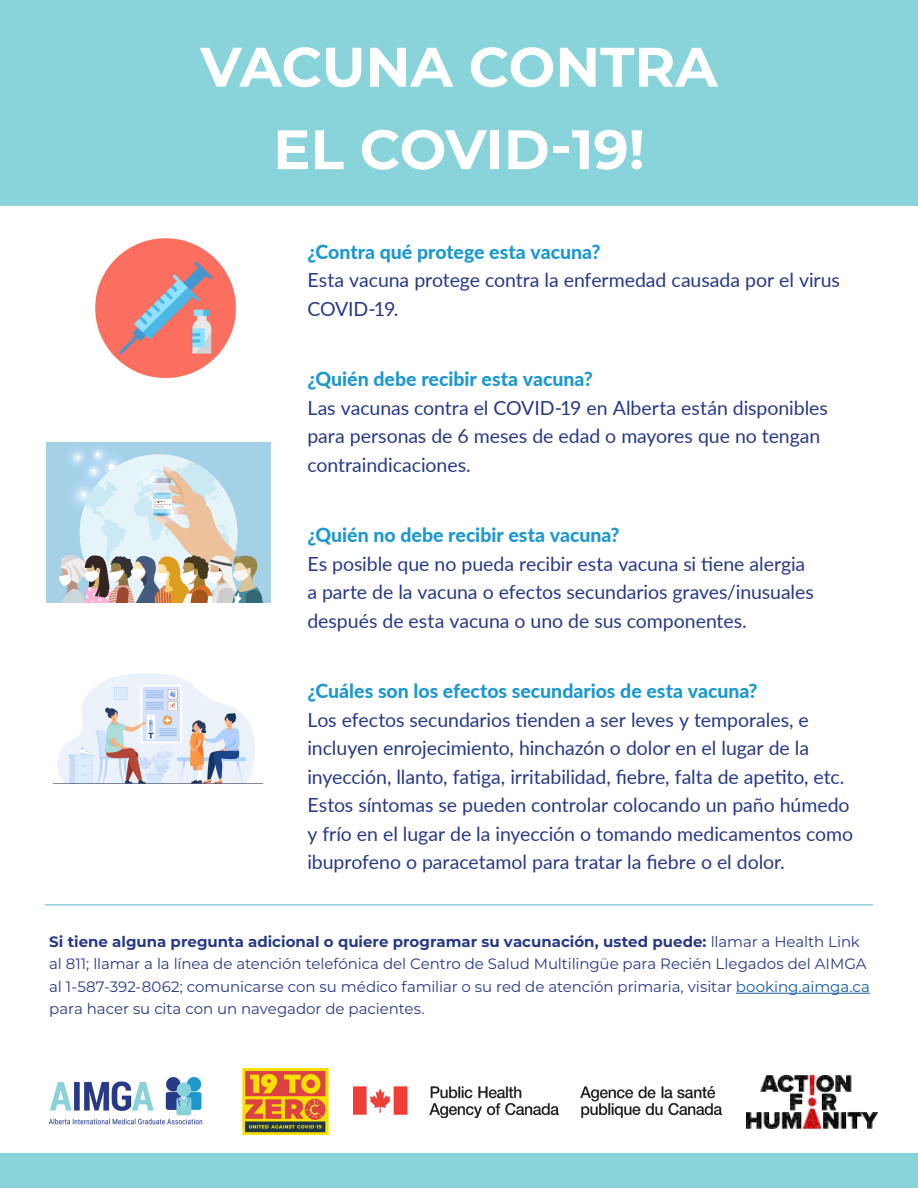
<style>
.page{position:relative;width:918px;height:1188px;background:#fff}
.page>*{position:absolute;margin:0;border:0;box-sizing:border-box;transform-origin:0 0}
.t1{font:700 55.5px/82.5px "Montserrat";color:#fff;text-align:center}
.t2{font:19.5px/28.5px "Lato";letter-spacing:-.005em;color:#283986}
.t3{font:800 19.5px "Lato";color:#1d98cf}
.t4{font:15px "Montserrat";letter-spacing:-.005em;color:#283986}
.t5{font:700 15px "Montserrat";color:#283986}
.s1{font-weight:400}
.s2{color:#175d9e}
</style>
<div class="page">
<div style="left:0;top:0;width:918px;height:206px;background:#89d3da"></div>
<div style="left:0;top:1154px;width:918px;height:34px;background:#89d3da"></div>
<hr style="left:45px;top:904px;width:828px;height:2px;background:#8bd3da">
<div style="left:46px;top:442px;width:225px;height:160px;background:#a4d1e6"></div>
<div style="left:86px;top:443px;width:24px;height:24px;background:#a9d3eb;border-radius:12px"></div>
<div style="left:65px;top:445px;width:25px;height:25px;background:#a8d3ea;border-radius:13px"></div>
<svg style="left:59px;top:450px;width:205px;height:153px"></svg>
<img style="left:95px;top:238px;width:141px;height:141px">
<img style="left:52px;top:673px;width:212px;height:111px">
<img style="left:49px;top:1077px;width:154px;height:48px">
<img style="left:242px;top:1069px;width:87px;height:66px">
<img style="left:747px;top:1076px;width:130px;height:53px">
<hr style="left:736px;top:993px;width:134px;height:1px;background:#175d9e">
<img style="left:353px;top:1086px;width:368px;height:31px">
<p class="t1" style="left:200px;top:23px;width:519px">VACUNA CONTRA<br>EL COVID-19!</p>
<p class="t3" style="left:307px;top:237px;width:295px">¿Contra qué protege esta vacuna?</p>
<p class="t2" style="left:307px;top:265px;width:534px">Esta vacuna protege contra la enfermedad causada por el virus<br>COVID-19.</p>
<p class="t3" style="left:307px;top:365px;width:287px">¿Quién debe recibir esta vacuna?</p>
<p class="t2" style="left:307px;top:393px;width:522px">Las vacunas contra el COVID-19 en Alberta están disponibles para personas de 6 meses de edad o mayores que no tengan contraindicaciones.</p>
<p class="t3" style="left:307px;top:521px;width:314px">¿Quién no debe recibir esta vacuna?</p>
<p class="t2" style="left:307px;top:549px;width:508px">Es posible que no pueda recibir esta vacuna si tiene alergia a parte de la vacuna o efectos secundarios graves/inusuales después de esta vacuna o uno de sus componentes.</p>
<p class="t3" style="left:307px;top:677px;width:452px">¿Cuáles son los efectos secundarios de esta vacuna?</p>
<p class="t2" style="left:307px;top:705px;width:547px">Los efectos secundarios tienden a ser leves y temporales, e incluyen enrojecimiento, hinchazón o dolor en el lugar de la inyección, llanto, fatiga, irritabilidad, fiebre, falta de apetito, etc.<br>Estos síntomas se pueden controlar colocando un paño húmedo y frío en el lugar de la inyección o tomando medicamentos como ibuprofeno o paracetamol para tratar la fiebre o el dolor.</p>
<p class="t5" style="left:49px;top:931px;width:812px">Si tiene alguna pregunta adicional o quiere programar su vacunación, usted puede: <span class="s1">llamar a Health Link</span></p>
<p class="t4" style="left:49px;top:954px;width:819px">al 811; llamar a la línea de atención telefónica del Centro de Salud Multilingüe para Recién Llegados del AIMGA</p>
<p class="t4" style="left:49px;top:976px;width:822px">al 1-587-392-8062; comunicarse con su médico familiar o su red de atención primaria, visitar <span class="s2">booking.aimga.ca</span></p>
<p class="t4" style="left:49px;top:999px;width:377px">para hacer su cita con un navegador de pacientes.</p>
</div>
